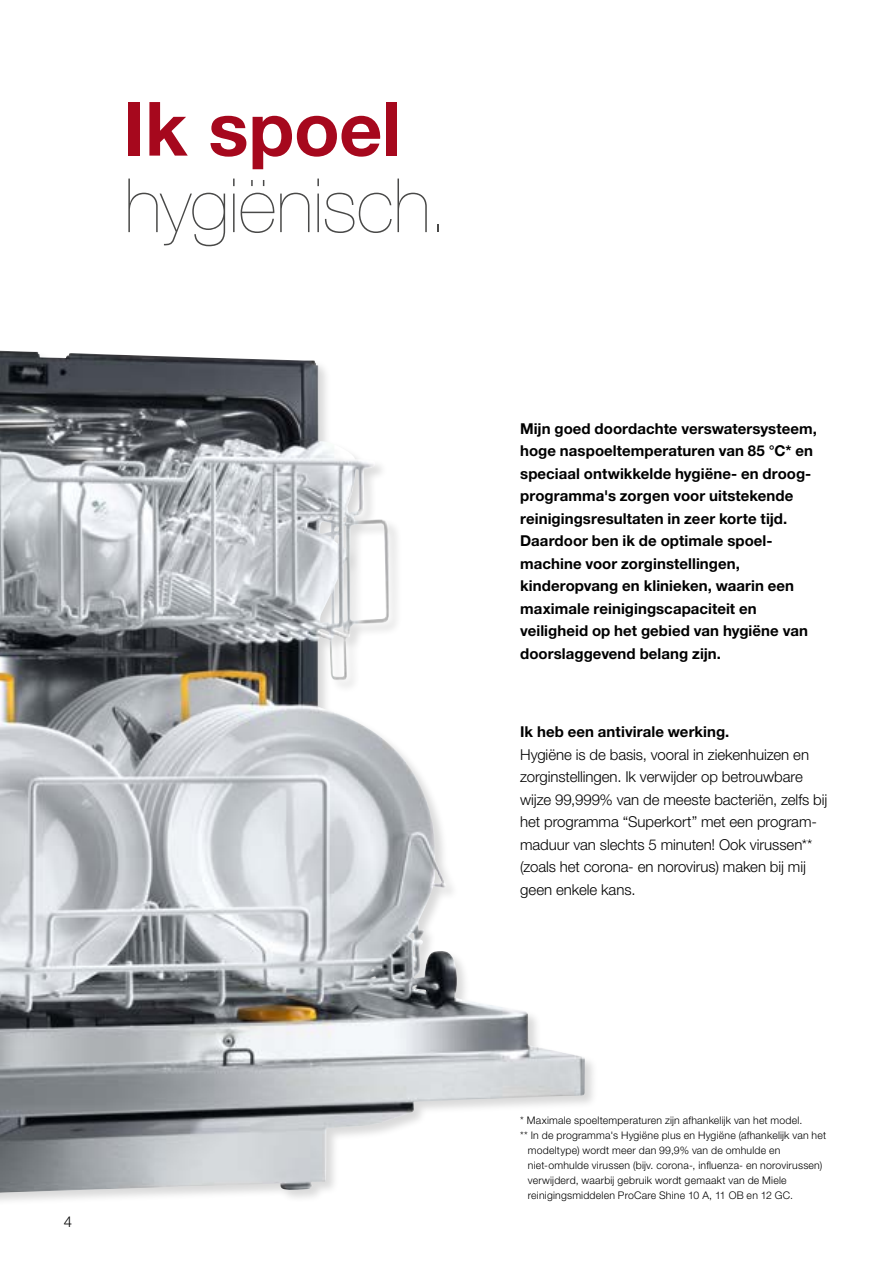
<style>
.page{position:relative;width:893px;height:1263px;background:#fff}
.page>*{position:absolute;margin:0;border:0;box-sizing:border-box;transform-origin:0 0}
.t1{font:200 75px "Helvetica Neue LTW1 G";letter-spacing:-.005em;color:#494948}
.t2{font:700 75px "Helvetica Neue LTW1 G";letter-spacing:-.005em;color:#a6081d}
.t3{font:700 15px/22.5px "Helvetica Neue LTW1 G";letter-spacing:.005em;color:#000}
.t4{font:300 15px/22.5px "Helvetica Neue LTW1 G";letter-spacing:-.005em;color:#000}
.t5{font:300 10.5px "Helvetica Neue LTW1 G";letter-spacing:.02em;color:#000}
</style>
<div class="page">
<img style="left:0;top:351px;width:585px;height:842px">
<h1 class="t2" style="left:123px;top:83px;width:280px">Ik spoel</h1>
<h1 class="t1" style="left:124px;top:162px;width:326px">hygiënisch.</h1>
<p class="t3" style="left:520px;top:417px;width:298px">Mijn goed doordachte verswatersysteem, hoge naspoeltemperaturen van 85 °C* en speciaal ontwikkelde hygiëne- en droog&shy;programma's zorgen voor uitstekende reinigingsresultaten in zeer korte tijd.<br>Daardoor ben ik de optimale spoel&shy;machine voor zorginstellingen, kinderopvang en klinieken, waarin een maximale reinigingscapaciteit en veiligheid op het gebied van hygiëne van doorslaggevend belang zijn.</p>
<p class="t3" style="left:520px;top:721px;width:211px">Ik heb een antivirale werking.</p>
<p class="t4" style="left:520px;top:743px;width:309px">Hygiëne is de basis, vooral in ziekenhuizen en zorginstellingen. Ik verwijder op betrouwbare wijze 99,999% van de meeste bacteriën, zelfs bij het programma “Superkort” met een program&shy;maduur van slechts 5 minuten! Ook virussen** (zoals het corona- en norovirus) maken bij mij geen enkele kans.</p>
<p class="t4" style="left:64px;top:1211px;width:10px">4</p>
<p class="t5" style="left:520px;top:1114px;width:284px">* Maximale spoeltemperaturen zijn afhankelijk van het model.</p>
<p class="t5" style="left:520px;top:1129px;width:307px">** In de programma's Hygiëne plus en Hygiëne (afhankelijk van het</p>
<p class="t5" style="left:528px;top:1144px;width:254px">modeltype) wordt meer dan 99,9% van de omhulde en</p>
<p class="t5" style="left:528px;top:1159px;width:296px">niet-omhulde virussen (bijv. corona-, influenza- en norovirussen)</p>
<p class="t5" style="left:528px;top:1174px;width:260px">verwijderd, waarbij gebruik wordt gemaakt van de Miele</p>
<p class="t5" style="left:528px;top:1189px;width:267px">reinigingsmiddelen ProCare Shine 10 A, 11 OB en 12 GC.</p>
</div>
